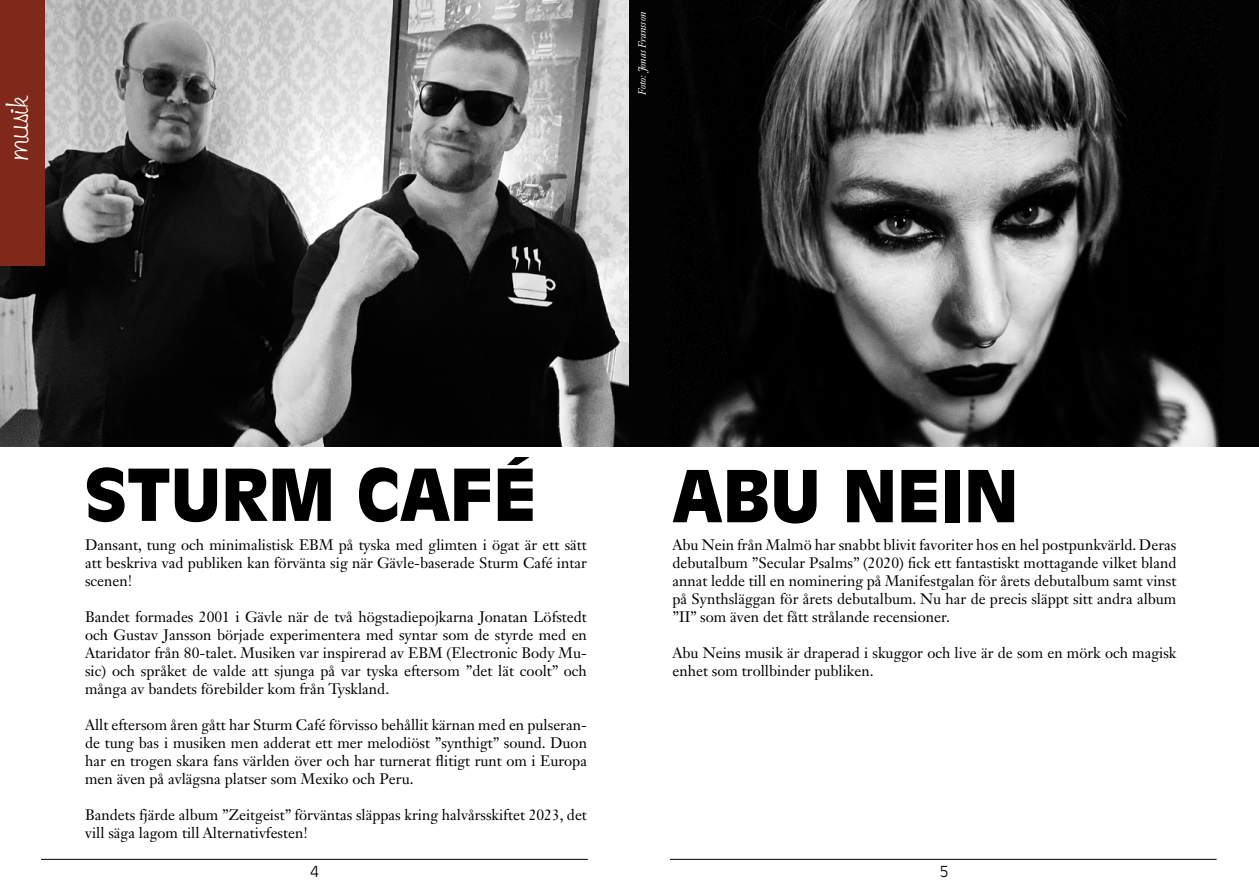
<style>
.page{position:relative;width:1259px;height:893px;background:#fff}
.page>*{position:absolute;margin:0;border:0;box-sizing:border-box;transform-origin:0 0}
.t1{font:900 70.5px "Antique Olive Std";color:#000}
.t2{font:39px "Libby";color:#fff}
.t3{font:15px/18px "Janson Text LT Std";color:#000;text-align:justify}
.t4{font:300 15px "Antique Olive Std";color:#000}
.t5{font:italic 10.5px "Janson Text LT Std";color:#fff}
</style>
<div class="page">
<hr style="left:41px;top:859px;width:547px;height:1px;background:#000">
<hr style="left:670px;top:859px;width:546px;height:1px;background:#000">
<img style="left:0;top:0;width:1259px;height:446px">
<div style="left:0;top:0;width:44px;height:265px;background:#802819"></div>
<h2 class="t2" style="left:-3px;top:159px;width:66px;rotate:-90deg">musik</h2>
<p class="t5" style="left:636px;top:95px;width:84px;rotate:-90deg">Foto: Jonas Fransson</p>
<h1 class="t1" style="left:84px;top:453px;width:454px">STURM CAFÉ</h1>
<p class="t3" style="left:85px;top:535px;width:503px">Dansant, tung och minimalistisk EBM på tyska med glimten i ögat är ett sätt att beskriva vad publiken kan förvänta sig när Gävle-baserade Sturm Café intar scenen!</p>
<p class="t3" style="left:85px;top:607px;width:503px">Bandet formades 2001 i Gävle när de två högstadiepojkarna Jonatan Löfstedt och Gustav Jansson började experimentera med syntar som de styrde med en Ataridator från 80-talet. Musiken var inspirerad av EBM (Electronic Body Mu&shy;sic) och språket de valde att sjunga på var tyska eftersom ”det lät coolt” och många av bandets förebilder kom från Tyskland.</p>
<p class="t3" style="left:85px;top:715px;width:503px">Allt eftersom åren gått har Sturm Café förvisso behållit kärnan med en pulseran&shy;de tung bas i musiken men adderat ett mer melodiöst ”synthigt” sound. Duon har en trogen skara fans världen över och har turnerat flitigt runt om i Europa men även på avlägsna platser som Mexiko och Peru.</p>
<p class="t3" style="left:85px;top:805px;width:503px">Bandets fjärde album ”Zeitgeist” förväntas släppas kring halvårsskiftet 2023, det vill säga lagom till Alternativfesten!</p>
<h1 class="t1" style="left:672px;top:454px;width:348px">ABU NEIN</h1>
<p class="t3" style="left:672px;top:536px;width:505px">Abu Nein från Malmö har snabbt blivit favoriter hos en hel postpunkvärld. Deras debutalbum ”Secular Psalms” (2020) fick ett fantastiskt mottagande vilket bland annat ledde till en nominering på Manifestgalan för årets debutalbum samt vinst på Synthsläggan för årets debutalbum. Nu har de precis släppt sitt andra album ”II” som även det fått strålande recensioner.</p>
<p class="t3" style="left:672px;top:644px;width:505px">Abu Neins musik är draperad i skuggor och live är de som en mörk och magisk enhet som trollbinder publiken.</p>
<p class="t4" style="left:310px;top:863px;width:10px">4</p>
<p class="t4" style="left:940px;top:863px;width:10px">5</p>
</div>
